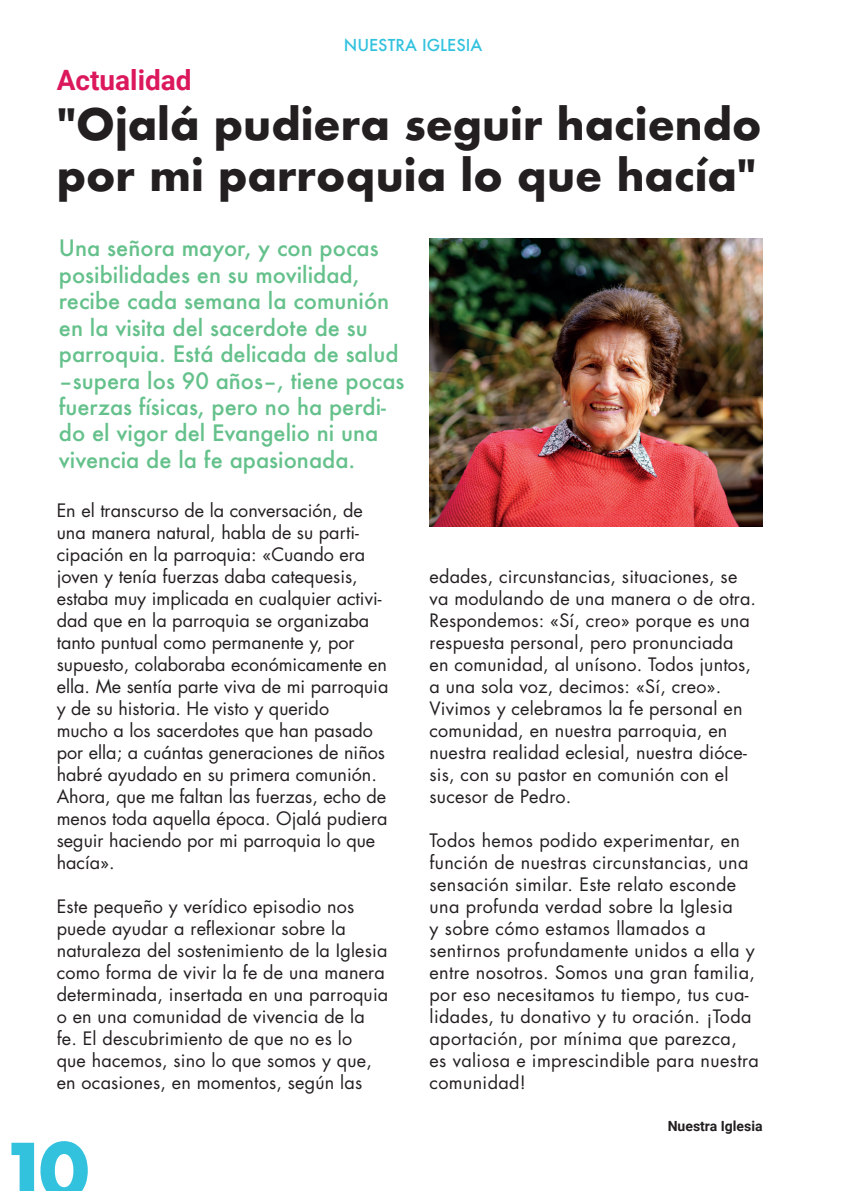
<style>
.page{position:relative;width:842px;height:1191px;background:#fff}
.page>*{position:absolute;margin:0;border:0;box-sizing:border-box;transform-origin:0 0}
.t1{font:700 74px "Futura";color:#32c2de}
.t2{font:700 42px/50.4px "Futura";color:#231f20}
.t3{font:700 28px "Roboto";color:#dc185d}
.t4{font:500 22px/26.4px "Futura";color:#65c18b}
.t5{font:18px/22px "Futura Std";letter-spacing:.01em;color:#231f20}
.t6{font:500 16px "Futura";color:#32c2de}
.t7{font:700 14px "Roboto";color:#231f20}
</style>
<div class="page">
<img style="left:430px;top:238px;width:333px;height:288px">
<p class="t6" style="left:344px;top:34px;width:140px">NUESTRA IGLESIA</p>
<h3 class="t3" style="left:57px;top:60px;width:136px">Actualidad</h3>
<h2 class="t2" style="left:57px;top:99px;width:706px">"Ojalá pudiera seguir haciendo por mi parroquia lo que hacía"</h2>
<p class="t4" style="left:59px;top:235px;width:347px">Una señora mayor, y con pocas posibilidades en su movilidad, recibe cada semana la comunión en la visita del sacerdote de su parroquia. Está delicada de salud –supera los 90 años–, tiene pocas fuerzas físicas, pero no ha perdi&shy;do el vigor del Evangelio ni una vivencia de la fe apasionada.</p>
<p class="t5" style="left:57px;top:499px;width:333px">En el transcurso de la conversación, de una manera natural, habla de su parti&shy;cipación en la parroquia: «Cuando era joven y tenía fuerzas daba catequesis, estaba muy implicada en cualquier activi&shy;dad que en la parroquia se organizaba tanto puntual como permanente y, por supuesto, colaboraba económicamente en ella. Me sentía parte viva de mi parroquia y de su historia. He visto y querido<br>mucho a los sacerdotes que han pasado por ella; a cuántas generaciones de niños habré ayudado en su primera comunión.<br>Ahora, que me faltan las fuerzas, echo de menos toda aquella época. Ojalá pudiera seguir haciendo por mi parroquia lo que hacía».</p>
<p class="t5" style="left:57px;top:895px;width:333px">Este pequeño y verídico episodio nos puede ayudar a reflexionar sobre la naturaleza del sostenimiento de la Iglesia como forma de vivir la fe de una manera determinada, insertada en una parroquia o en una comunidad de vivencia de la fe. El descubrimiento de que no es lo<br>que hacemos, sino lo que somos y que, en ocasiones, en momentos, según las</p>
<h1 class="t1" style="left:0;top:1117px;width:91px">10</h1>
<p class="t5" style="left:430px;top:565px;width:328px">edades, circunstancias, situaciones, se va modulando de una manera o de otra.<br>Respondemos: «Sí, creo» porque es una respuesta personal, pero pronunciada en comunidad, al unísono. Todos juntos, a una sola voz, decimos: «Sí, creo».<br>Vivimos y celebramos la fe personal en comunidad, en nuestra parroquia, en nuestra realidad eclesial, nuestra dióce&shy;sis, con su pastor en comunión con el sucesor de Pedro.</p>
<p class="t5" style="left:430px;top:829px;width:331px">Todos hemos podido experimentar, en función de nuestras circunstancias, una sensación similar. Este relato esconde una profunda verdad sobre la Iglesia<br>y sobre cómo estamos llamados a sentirnos profundamente unidos a ella y entre nosotros. Somos una gran familia, por eso necesitamos tu tiempo, tus cua&shy;lidades, tu donativo y tu oración. ¡Toda aportación, por mínima que parezca,<br>es valiosa e imprescindible para nuestra comunidad!</p>
<p class="t7" style="left:668px;top:1116px;width:96px">Nuestra Iglesia</p>
</div>
